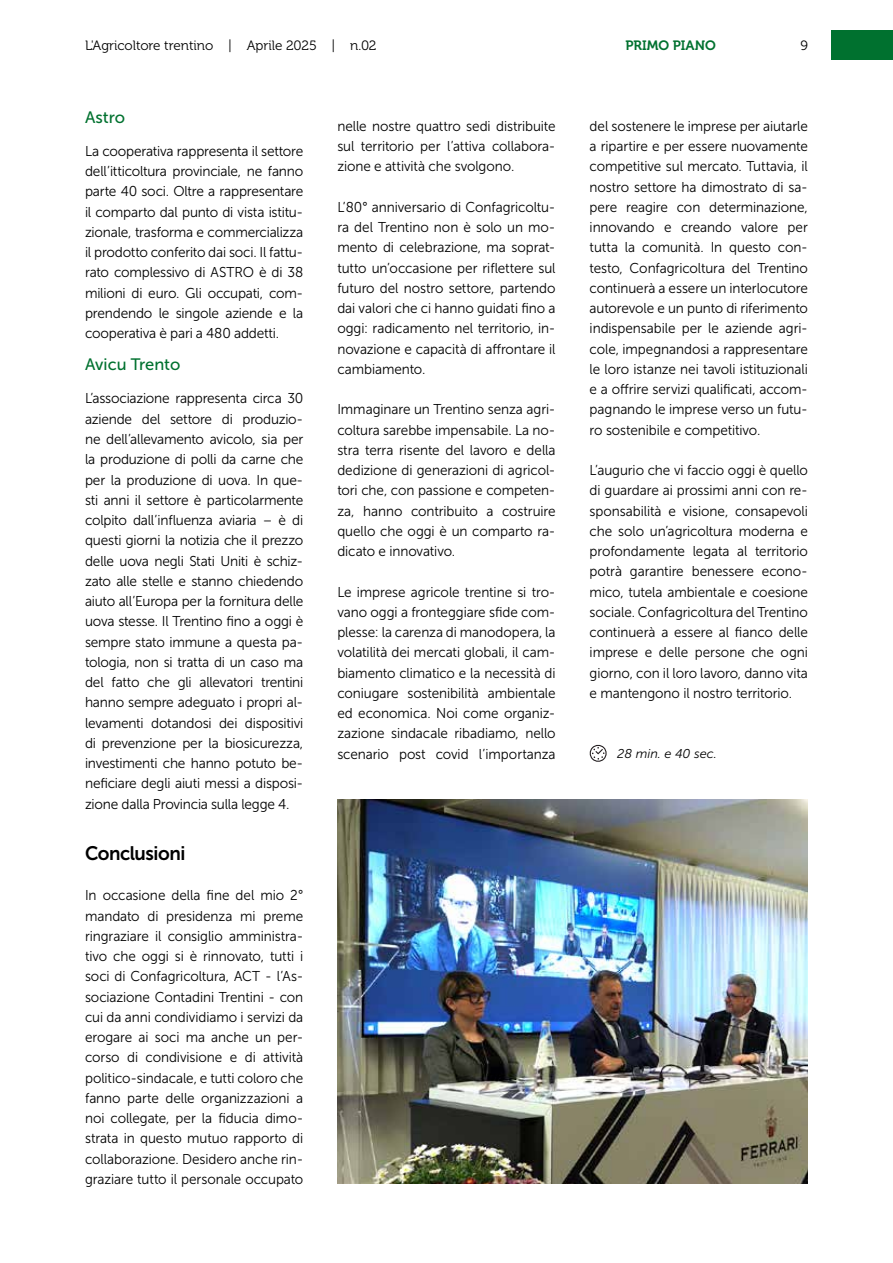
<style>
.page{position:relative;width:893px;height:1263px;background:#fff}
.page>*{position:absolute;margin:0;border:0;box-sizing:border-box;transform-origin:0 0}
.t1{font:19.5px "Museo Sans 700";letter-spacing:-.025em;color:#000;scale:.96 1}
.t2{font:16.5px "Museo Sans 500";color:#00712f}
.t3{font:14.25px/20.2px "Museo Sans 300";letter-spacing:-.01em;color:#000;text-align:justify;scale:.95 1}
.t4{font:14.25px/20.2px "Museo Sans 300";letter-spacing:-.01em;color:#000;text-align:justify;scale:.96 1}
.t5{font:13.5px "Museo 300";color:#000}
.t6{font:13.5px "Museo 700";color:#00712f}
.t7{font:italic 12.75px "Museo Sans 300";color:#000}
</style>
<div class="page">
<div style="left:831px;top:30px;width:62px;height:30px;background:#00712f"></div>
<img style="left:337px;top:799px;width:471px;height:385px">
<svg style="left:589px;top:744px;width:18px;height:18px"></svg>
<p class="t5" style="left:85px;top:38px;width:293px">L'Agricoltore trentino | Aprile 2025 | n.02</p>
<p class="t6" style="left:625px;top:38px;width:92px">PRIMO PIANO</p>
<p class="t5" style="left:800px;top:38px;width:9px">9</p>
<p class="t2" style="left:85px;top:108px;width:42px">Astro</p>
<p class="t4" style="left:85px;top:141px;width:229px">La cooperativa rappresenta il settore dell’itticoltura provinciale, ne fanno parte 40 soci. Oltre a rappresentare il comparto dal punto di vista istitu&shy;zionale, trasforma e commercializza il prodotto conferito dai soci. Il fattu&shy;rato complessivo di ASTRO è di 38 milioni di euro. Gli occupati, com&shy;prendendo le singole aziende e la cooperativa è pari a 480 addetti.</p>
<p class="t2" style="left:85px;top:356px;width:97px">Avicu Trento</p>
<p class="t4" style="left:85px;top:389px;width:229px">L’associazione rappresenta circa 30 aziende del settore di produzio&shy;ne dell’allevamento avicolo, sia per la produzione di polli da carne che per la produzione di uova. In que&shy;sti anni il settore è particolarmente colpito dall’influenza aviaria – è di questi giorni la notizia che il prezzo delle uova negli Stati Uniti è schiz&shy;zato alle stelle e stanno chiedendo aiuto all’Europa per la fornitura delle uova stesse. Il Trentino fino a oggi è sempre stato immune a questa pa&shy;tologia, non si tratta di un caso ma del fatto che gli allevatori trentini hanno sempre adeguato i propri al&shy;levamenti dotandosi dei dispositivi di prevenzione per la biosicurezza, investimenti che hanno potuto be&shy;neficiare degli aiuti messi a disposi&shy;zione dalla Provincia sulla legge 4.</p>
<h1 class="t1" style="left:85px;top:842px;width:106px">Conclusioni</h1>
<p class="t3" style="left:85px;top:885px;width:231px">In occasione della fine del mio 2° mandato di presidenza mi preme ringraziare il consiglio amministra&shy;tivo che oggi si è rinnovato, tutti i soci di Confagricoltura, ACT - l’As&shy;sociazione Contadini Trentini - con cui da anni condividiamo i servizi da erogare ai soci ma anche un per&shy;corso di condivisione e di attività politico-sindacale, e tutti coloro che fanno parte delle organizzazioni a noi collegate, per la fiducia dimo&shy;strata in questo mutuo rapporto di collaborazione. Desidero anche rin&shy;graziare tutto il personale occupato</p>
<p class="t3" style="left:337px;top:116px;width:231px">nelle nostre quattro sedi distribuite sul territorio per l’attiva collabora&shy;zione e attività che svolgono.</p>
<p class="t3" style="left:337px;top:197px;width:231px">L’80° anniversario di Confagricoltu&shy;ra del Trentino non è solo un mo&shy;mento di celebrazione, ma soprat&shy;tutto un’occasione per riflettere sul futuro del nostro settore, partendo dai valori che ci hanno guidati fino a oggi: radicamento nel territorio, in&shy;novazione e capacità di affrontare il cambiamento.</p>
<p class="t3" style="left:337px;top:399px;width:231px">Immaginare un Trentino senza agri&shy;coltura sarebbe impensabile. La no&shy;stra terra risente del lavoro e della dedizione di generazioni di agricol&shy;tori che, con passione e competen&shy;za, hanno contribuito a costruire quello che oggi è un comparto ra&shy;dicato e innovativo.</p>
<p class="t3" style="left:337px;top:582px;width:231px">Le imprese agricole trentine si tro&shy;vano oggi a fronteggiare sfide com&shy;plesse: la carenza di manodopera, la volatilità dei mercati globali, il cam&shy;biamento climatico e la necessità di coniugare sostenibilità ambientale ed economica. Noi come organiz&shy;zazione sindacale ribadiamo, nello scenario post covid l’importanza</p>
<p class="t3" style="left:590px;top:116px;width:231px">del sostenere le imprese per aiutarle a ripartire e per essere nuovamente competitive sul mercato. Tuttavia, il nostro settore ha dimostrato di sa&shy;pere reagire con determinazione, innovando e creando valore per tutta la comunità. In questo con&shy;testo, Confagricoltura del Trentino continuerà a essere un interlocutore autorevole e un punto di riferimento indispensabile per le aziende agri&shy;cole, impegnandosi a rappresentare le loro istanze nei tavoli istituzionali e a offrire servizi qualificati, accom&shy;pagnando le imprese verso un futu&shy;ro sostenibile e competitivo.</p>
<p class="t3" style="left:590px;top:460px;width:231px">L’augurio che vi faccio oggi è quello di guardare ai prossimi anni con re&shy;sponsabilità e visione, consapevoli che solo un’agricoltura moderna e profondamente legata al territorio potrà garantire benessere econo&shy;mico, tutela ambientale e coesione sociale. Confagricoltura del Trentino continuerà a essere al fianco delle imprese e delle persone che ogni giorno, con il loro lavoro, danno vita e mantengono il nostro territorio.</p>
<p class="t7" style="left:617px;top:747px;width:101px">28 min. e 40 sec.</p>
</div>
